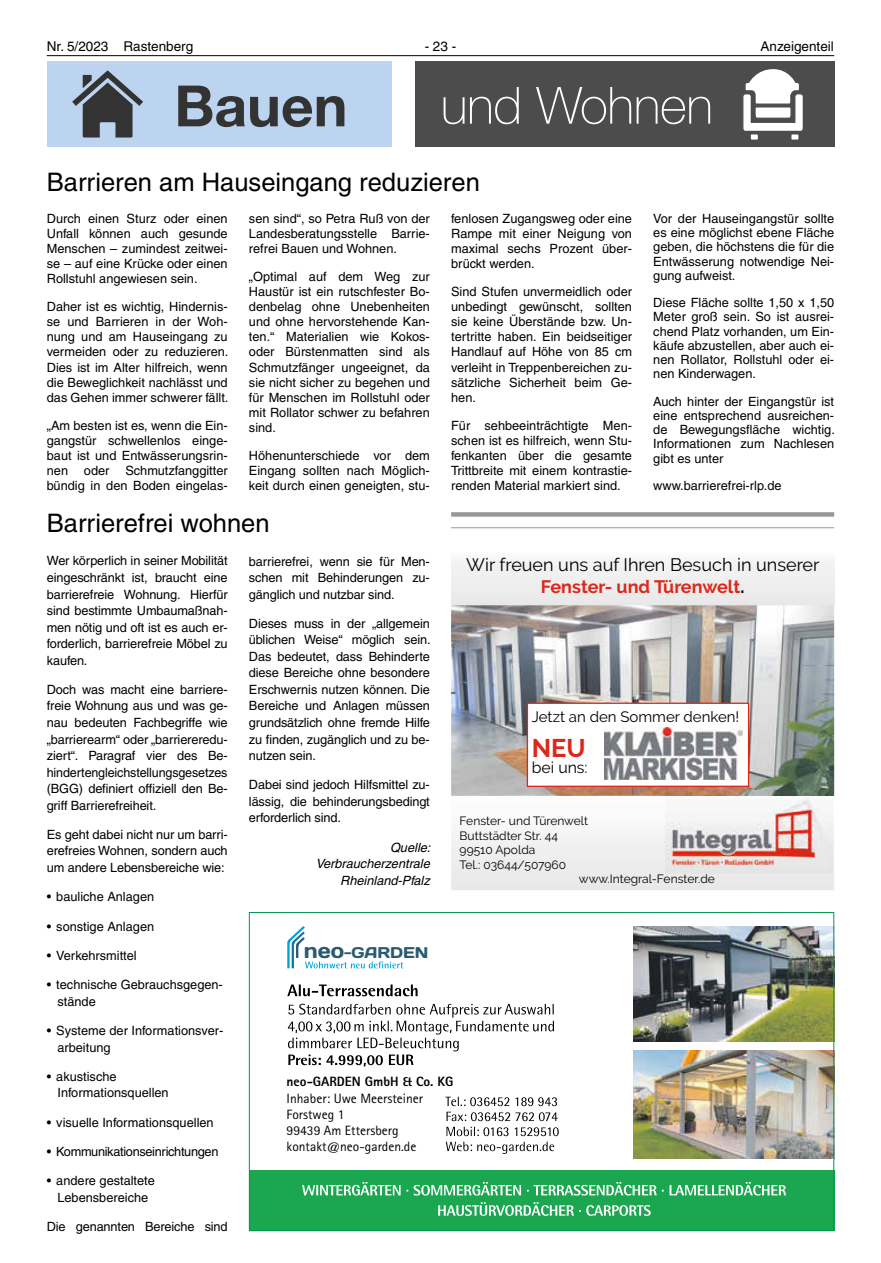
<style>
.page{position:relative;width:881px;height:1263px;background:#fff}
.page>*{position:absolute;margin:0;border:0;box-sizing:border-box;transform-origin:0 0}
.t1{font:700 57px "Helvetica Neue";color:#333}
.t2{font:100 51.3px "Helvetica Neue";letter-spacing:-.005em;color:#fff}
.t3{font:25.5px "Helvetica LT";color:#000}
.t4{font:700 25.5px "Raleway";color:#db281b}
.t5{font:18px/21.6px "Raleway";color:#000;text-align:center}
.t6{font:15.75px "Raleway";color:#000}
.t7{font:15.6px "Days One";color:#295a70}
.t8{font:15px "Raleway";color:#000}
.t9{font:13.5px/16.2px "Agfa Rotis Sans Serif";color:#000}
.t10{font:13.5px "Helvetica LT";color:#000}
.t11{font:800 13.5px "Agfa Rotis Sans Serif";color:#000}
.t12{font:12.75px/15.1px "Helvetica LT";color:#000;text-align:justify}
.t13{font:italic 12.75px/16.5px "Helvetica LT";color:#000;text-align:right}
.t14{font:12.75px "Helvetica LT";letter-spacing:-.025em;color:#000}
.t15{font:12px "Raleway";color:#000}
.s1{font-weight:700;color:#db281b}
.s2{font-weight:700}
.s3{font-size:20.55px}
</style>
<div class="page">
<hr style="left:47px;top:55px;width:786px;height:1px;background:#000">
<div style="left:47px;top:62px;width:344px;height:85px;background:#bcd4f0"></div>
<div style="left:415px;top:62px;width:418px;height:85px;background:#4c4c4c"></div>
<svg style="left:72px;top:70px;width:71px;height:68px"></svg>
<svg style="left:743px;top:69px;width:60px;height:62px"></svg>
<div style="left:750px;top:134px;width:7px;height:6px;background:#fff"></div>
<div style="left:791px;top:134px;width:7px;height:6px;background:#fff"></div>
<svg style="left:451px;top:822px;width:382px;height:68px"></svg>
<div style="left:451px;top:550px;width:382px;height:55px;background:#f0f0f0"></div>
<img style="left:451px;top:605px;width:382px;height:191px">
<img style="left:665px;top:790px;width:167px;height:84px">
<div style="left:527px;top:703px;width:221px;height:83px;background:#fff"></div>
<div style="left:526px;top:703px;width:223px;height:84px;border:1px solid #db281b"></div>
<img style="left:604px;top:727px;width:137px;height:52px">
<div style="left:451px;top:512px;width:382px;height:5px;background:#989898"></div>
<hr style="left:451px;top:527px;width:382px;height:1px;background:#989898">
<img style="left:633px;top:926px;width:198px;height:115px">
<svg style="left:288px;top:1004px;width:265px;height:62px"></svg>
<svg style="left:287px;top:984px;width:130px;height:12px"></svg>
<div style="left:249px;top:1170px;width:584px;height:61px;background:#1ba650"></div>
<svg style="left:287px;top:926px;width:116px;height:42px"></svg>
<img style="left:633px;top:1050px;width:198px;height:108px">
<svg style="left:438px;top:1202px;width:212px;height:14px"></svg>
<svg style="left:302px;top:1182px;width:483px;height:13px"></svg>
<svg style="left:445px;top:1142px;width:109px;height:12px"></svg>
<svg style="left:446px;top:1127px;width:112px;height:9px"></svg>
<svg style="left:446px;top:1112px;width:111px;height:9px"></svg>
<svg style="left:445px;top:1097px;width:111px;height:9px"></svg>
<p class="t10" style="left:47px;top:38px;width:148px">Nr. 5/2023 Rastenberg</p>
<p class="t10" style="left:424px;top:38px;width:33px">- 23 -</p>
<p class="t10" style="left:760px;top:38px;width:75px">Anzeigenteil</p>
<h1 class="t1" style="left:174px;top:71px;width:175px">Bauen</h1>
<h2 class="t2" style="left:440px;top:76px;width:274px">und Wohnen</h2>
<h3 class="t3" style="left:47px;top:168px;width:434px">Barrieren am Hauseingang reduzieren</h3>
<p class="t12" style="left:47px;top:210px;width:182px">Durch einen Sturz oder einen Unfall können auch gesunde Menschen – zumindest zeitwei&shy;se – auf eine Krücke oder einen Rollstuhl angewiesen sein.</p>
<p class="t12" style="left:47px;top:299px;width:183px">Daher ist es wichtig, Hindernis&shy;se und Barrieren in der Woh&shy;nung und am Hauseingang zu vermeiden oder zu reduzieren.<br>Dies ist im Alter hilfreich, wenn die Beweglichkeit nachlässt und das Gehen immer schwerer fällt.</p>
<p class="t12" style="left:47px;top:418px;width:182px">„Am besten ist es, wenn die Ein&shy;gangstür schwellenlos einge&shy;baut ist und Entwässerungsrin&shy;nen oder Schmutzfanggitter bündig in den Boden eingelas-</p>
<p class="t12" style="left:249px;top:211px;width:182px">sen sind“, so Petra Ruß von der Landesberatungsstelle Barrie&shy;refrei Bauen und Wohnen.</p>
<p class="t12" style="left:249px;top:269px;width:182px">„Optimal auf dem Weg zur Haustür ist ein rutschfester Bo&shy;denbelag ohne Unebenheiten und ohne hervorstehende Kan&shy;ten.“ Materialien wie Kokos&shy;oder Bürstenmatten sind als Schmutzfänger ungeeignet, da sie nicht sicher zu begehen und für Menschen im Rollstuhl oder mit Rollator schwer zu befahren sind.</p>
<p class="t12" style="left:249px;top:448px;width:182px">Höhenunterschiede vor dem Eingang sollten nach Möglich&shy;keit durch einen geneigten, stu-</p>
<p class="t12" style="left:451px;top:211px;width:182px">fenlosen Zugangsweg oder eine Rampe mit einer Neigung von maximal sechs Prozent über&shy;brückt werden.</p>
<p class="t12" style="left:451px;top:284px;width:182px">Sind Stufen unvermeidlich oder unbedingt gewünscht, sollten sie keine Überstände bzw. Un&shy;tertritte haben. Ein beidseitiger Handlauf auf Höhe von 85 cm verleiht in Treppenbereichen zu&shy;sätzliche Sicherheit beim Ge&shy;hen.</p>
<p class="t12" style="left:451px;top:418px;width:182px">Für sehbeeinträchtigte Men&shy;schen ist es hilfreich, wenn Stu&shy;fenkanten über die gesamte Trittbreite mit einem kontrastie&shy;renden Material markiert sind.</p>
<p class="t12" style="left:653px;top:211px;width:182px;line-height:14.2px">Vor der Hauseingangstür sollte es eine möglichst ebene Fläche geben, die höchstens die für die Entwässerung notwendige Nei&shy;gung aufweist.</p>
<p class="t12" style="left:653px;top:295px;width:182px;line-height:14.2px">Diese Fläche sollte 1,50 x 1,50<br>Meter groß sein. So ist ausrei&shy;chend Platz vorhanden, um Ein&shy;käufe abzustellen, aber auch ei&shy;nen Rollator, Rollstuhl oder ei&shy;nen Kinderwagen.</p>
<p class="t12" style="left:653px;top:394px;width:183px;line-height:14.2px">Auch hinter der Eingangstür ist eine entsprechend ausreichen&shy;de Bewegungsfläche wichtig.<br>Informationen zum Nachlesen gibt es unter</p>
<p class="t12" style="left:653px;top:478px;width:130px">www.barrierefrei-rlp.de</p>
<h3 class="t3" style="left:47px;top:508px;width:224px">Barrierefrei wohnen</h3>
<p class="t12" style="left:47px;top:553px;width:182px;line-height:16.5px">Wer körperlich in seiner Mobilität eingeschränkt ist, braucht eine barrierefreie Wohnung. Hierfür sind bestimmte Umbaumaßnah&shy;men nötig und oft ist es auch er&shy;forderlich, barrierefreie Möbel zu kaufen.</p>
<p class="t12" style="left:47px;top:681px;width:182px;line-height:16.5px">Doch was macht eine barriere&shy;freie Wohnung aus und was ge&shy;nau bedeuten Fachbegriffe wie „barrierearm“ oder „barriereredu&shy;ziert“. Paragraf vier des Be&shy;hindertengleichstellungsgesetzes (BGG) definiert offiziell den Be&shy;griff Barrierefreiheit.</p>
<p class="t12" style="left:47px;top:826px;width:182px;line-height:16.5px">Es geht dabei nicht nur um barri&shy;erefreies Wohnen, sondern auch um andere Lebensbereiche wie:</p>
<p class="t12" style="left:47px;top:889px;width:109px">• bauliche Anlagen</p>
<p class="t12" style="left:47px;top:918px;width:109px">• sonstige Anlagen</p>
<p class="t12" style="left:47px;top:948px;width:91px">• Verkehrsmittel</p>
<p class="t12" style="left:57px;top:976px;width:167px;line-height:16.5px;text-indent:-11px">• technische Gebrauchsgegen&shy;stände</p>
<p class="t12" style="left:57px;top:1022px;width:167px;line-height:16.5px;text-indent:-11px">• Systeme der Informationsver&shy;arbeitung</p>
<p class="t12" style="left:57px;top:1068px;width:113px;line-height:16.5px;text-indent:-11px">• akustische<br>Informationsquellen</p>
<p class="t12" style="left:47px;top:1114px;width:168px">• visuelle Informationsquellen</p>
<p class="t14" style="left:47px;top:1144px;width:173px">• Kommunikationseinrichtungen</p>
<p class="t12" style="left:47px;top:1172px;width:110px;line-height:16.5px;text-align:center">• andere gestaltete<br>Lebensbereiche</p>
<p class="t12" style="left:47px;top:1219px;width:182px">Die genannten Bereiche sind</p>
<p class="t12" style="left:249px;top:553px;width:182px;line-height:16.5px">barrierefrei, wenn sie für Men&shy;schen mit Behinderungen zu&shy;gänglich und nutzbar sind.</p>
<p class="t12" style="left:249px;top:615px;width:183px;line-height:16.5px">Dieses muss in der „allgemein üblichen Weise“ möglich sein.<br>Das bedeutet, dass Behinderte diese Bereiche ohne besondere Erschwernis nutzen können. Die Bereiche und Anlagen müssen grundsätzlich ohne fremde Hilfe zu finden, zugänglich und zu be&shy;nutzen sein.</p>
<p class="t12" style="left:249px;top:776px;width:182px;line-height:16.5px">Dabei sind jedoch Hilfsmittel zu&shy;lässig, die behinderungsbedingt erforderlich sind.</p>
<p class="t13" style="left:315px;top:839px;width:116px">Quelle:<br>Verbraucherzentrale<br>Rheinland-Pfalz</p>
<h3 class="t5" style="left:466px;top:554px;width:354px">Wir freuen uns auf Ihren Besuch in unserer<br><span class="s1">Fenster- und Türenwelt</span><span class="s2">.</span></h3>
<p class="t8" style="left:531px;top:708px;width:209px">Jetzt an den Sommer denken!</p>
<h3 class="t4" style="left:531px;top:733px;width:55px">NEU</h3>
<p class="t6" style="left:531px;top:758px;width:57px">bei uns:</p>
<p class="t15" style="left:459px;top:814px;width:130px">Fenster- und Türenwelt</p>
<p class="t15" style="left:459px;top:829px;width:100px">Buttstädter Str. 44</p>
<p class="t15" style="left:459px;top:843px;width:77px">99510 Apolda</p>
<p class="t15" style="left:459px;top:857px;width:108px">Tel.: 03644/507960</p>
<p class="t15" style="left:578px;top:872px;width:137px">www.Integral-Fenster.de</p>
<p class="t7" style="left:304px;top:942px;width:126px"><span class="s3">neo</span>-GARDEN</p>
<p class="t11" style="left:286px;top:1073px;width:168px">neo-GARDEN GmbH &amp; Co. KG</p>
<p class="t9" style="left:286px;top:1090px;width:138px">Inhaber: Uwe Meersteiner<br>Forstweg 1<br>99439 Am Ettersberg kontakt@neo-garden.de</p>
</div>
